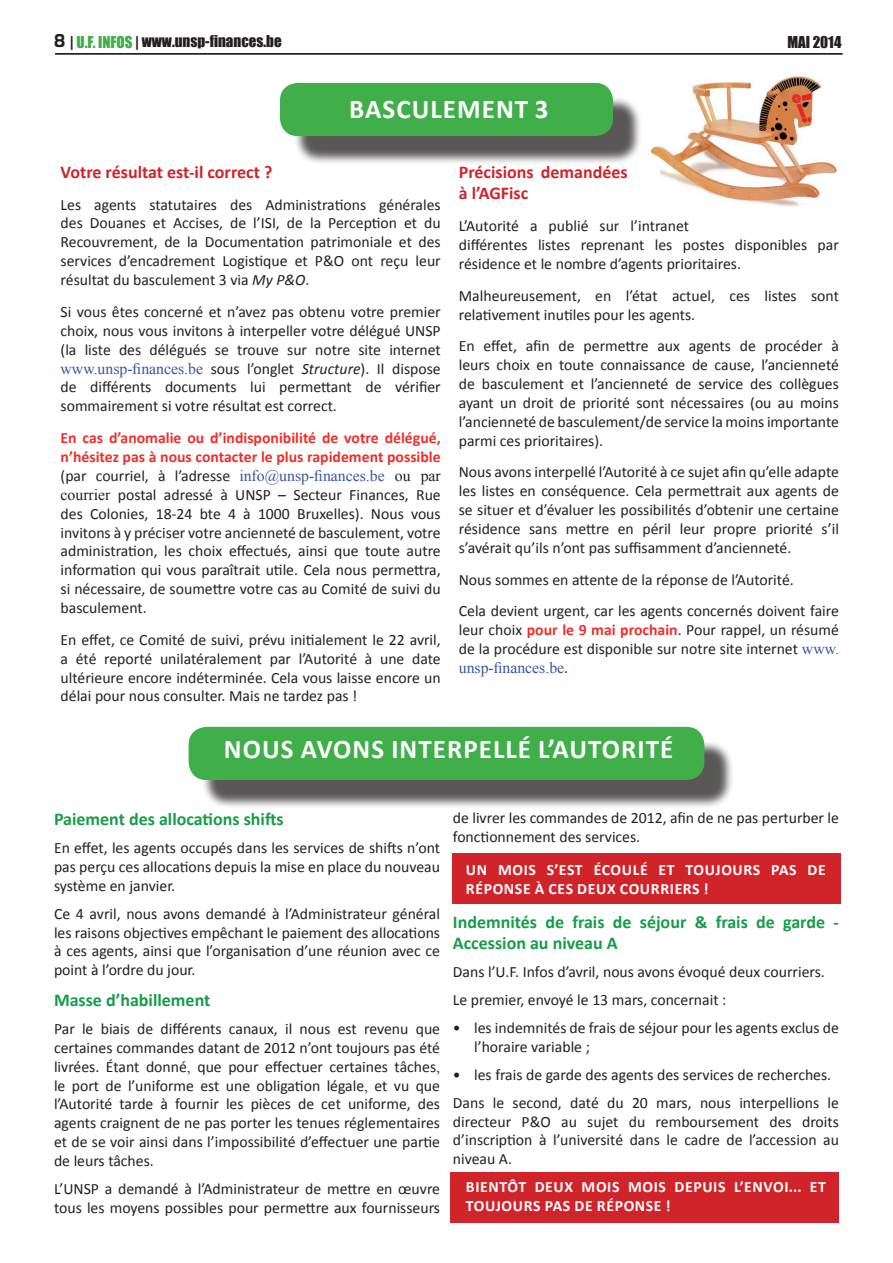
<style>
.page{position:relative;width:893px;height:1263px;background:#fff}
.page>*{position:absolute;margin:0;border:0;box-sizing:border-box;transform-origin:0 0}
.t1{font:700 27px "Calibri";letter-spacing:.04em;color:#fff}
.t2{font:700 18px/21.6px "Calibri";color:#169d48}
.t3{font:700 18px/21.6px "Calibri";color:#d1232a}
.t4{font:15.75px/18.9px "Calibri";color:#231f20;text-align:justify}
.t5{font:700 15.75px/18.9px "Calibri";letter-spacing:.04em;color:#fff}
.t6{font:15.75px "Times New Roman";color:#3853a3}
.t7{font:15px "Impact";color:#231f20}
.s1{font-family:"Prototype";font-size:18px}
.s2{color:#40ae49}
.s3{font-style:italic}
.s4{font-family:"Times New Roman";color:#3853a3}
.s5{font-weight:700;color:#ee2f2a}
.s6{font-family:"Times New Roman"}
.s7{font-family:"Calibri";color:#231f20}
</style>
<div class="page">
<img style="left:649px;top:76px;width:189px;height:131px">
<div style="left:293px;top:95px;width:349px;height:70px;background:#231f20;opacity:.75"></div>
<div style="left:280px;top:83px;width:333px;height:53px;background:#40ae49;border-radius:18px"></div>
<div style="left:201px;top:739px;width:533px;height:70px;background:#231f20;opacity:.75"></div>
<div style="left:189px;top:727px;width:515px;height:53px;background:#40ae49;border-radius:18px"></div>
<div style="left:452px;top:853px;width:388px;height:51px;background:#d1232a"></div>
<div style="left:451px;top:1172px;width:388px;height:51px;background:#d1232a"></div>
<hr style="left:55px;top:53px;width:788px;height:2px;background:#050000">
<p class="t7" style="left:54px;top:29px;width:229px"><span class="s1">8</span> | <span class="s2">U.F. INFOS</span> | www.unsp-finances.be</p>
<p class="t7" style="left:787px;top:30px;width:56px">MAI 2014</p>
<h1 class="t1" style="left:349px;top:92px;width:201px">Basculement 3</h1>
<p class="t3" style="left:61px;top:161px;width:213px">Votre résultat est-il correct ?</p>
<p class="t4" style="left:61px;top:195px;width:382px">Les agents statutaires des Administrations générales des Douanes et Accises, de l’ISI, de la Perception et du Recouvrement, de la Documentation patrimoniale et des services d’encadrement Logistique et P&amp;O ont reçu leur résultat du basculement 3 via <span class="s3">My P&amp;O</span>.</p>
<p class="t4" style="left:61px;top:302px;width:382px">Si vous êtes concerné et n’avez pas obtenu votre premier choix, nous vous invitons à interpeller votre délégué UNSP (la liste des délégués se trouve sur notre site internet <span class="s4">www.unsp-finances.be</span> sous l’onglet <span class="s3">Structure</span>). Il dispose de différents documents lui permettant de vérifier sommairement si votre résultat est correct.</p>
<p class="t4" style="left:61px;top:428px;width:382px"><span class="s5">En cas d’anomalie ou d’indisponibilité de votre délégué, n’hésitez pas à nous contacter le plus rapidement possible </span>(par courriel, à l’adresse <span class="s4">info@unsp-finances.be</span> <span class="s6">ou par courrier</span> postal adressé à UNSP – Secteur Finances, Rue des Colonies, 18-24 bte 4 à 1000 Bruxelles). Nous vous invitons à y préciser votre ancienneté de basculement, votre administration, les choix effectués, ainsi que toute autre information qui vous paraîtrait utile. Cela nous permettra, si nécessaire, de soumettre votre cas au Comité de suivi du basculement.</p>
<p class="t4" style="left:61px;top:630px;width:382px">En effet, ce Comité de suivi, prévu initialement le 22 avril, a été reporté unilatéralement par l’Autorité à une date ultérieure encore indéterminée. Cela vous laisse encore un délai pour nous consulter. Mais ne tardez pas !</p>
<p class="t3" style="left:459px;top:161px;width:170px">Précisions demandées à l’AGFisc</p>
<p class="t4" style="left:459px;top:216px;width:382px;text-align:left">L’Autorité a publié sur l’intranet<br>différentes listes reprenant les postes disponibles par résidence et le nombre d’agents prioritaires.</p>
<p class="t4" style="left:459px;top:286px;width:382px">Malheureusement, en l’état actuel, ces listes sont relativement inutiles pour les agents.</p>
<p class="t4" style="left:459px;top:337px;width:382px">En effet, afin de permettre aux agents de procéder à leurs choix en toute connaissance de cause, l’ancienneté de basculement et l’ancienneté de service des collègues ayant un droit de priorité sont nécessaires (ou au moins l’ancienneté de basculement/de service la moins importante parmi ces prioritaires).</p>
<p class="t4" style="left:459px;top:463px;width:382px">Nous avons interpellé l’Autorité à ce sujet afin qu’elle adapte les listes en conséquence. Cela permettrait aux agents de se situer et d’évaluer les possibilités d’obtenir une certaine résidence sans mettre en péril leur propre priorité s’il s’avérait qu’ils n’ont pas suffisamment d’ancienneté.</p>
<p class="t4" style="left:459px;top:564px;width:382px;line-height:31.7px">Nous sommes en attente de la réponse de l’Autorité.<br>Cela devient urgent, car les agents concernés doivent faire</p>
<p class="t4" style="left:459px;top:620px;width:382px">leur choix <span class="s5">pour le 9 mai prochain</span>. Pour rappel, un résumé de la procédure est disponible sur notre site internet <span class="s4">www.</span></p>
<p class="t6" style="left:459px;top:657px;width:111px">unsp-finances.be<span class="s7">.</span></p>
<h1 class="t1" style="left:224px;top:732px;width:451px">nous avons interpellé l’autorité</h1>
<p class="t2" style="left:54px;top:808px;width:231px">Paiement des allocations shifts</p>
<p class="t4" style="left:54px;top:838px;width:388px">En effet, les agents occupés dans les services de shifts n’ont pas perçu ces allocations depuis la mise en place du nouveau système en janvier.</p>
<p class="t4" style="left:54px;top:904px;width:388px">Ce 4 avril, nous avons demandé à l’Administrateur général les raisons objectives empêchant le paiement des allocations à ces agents, ainsi que l’organisation d’une réunion avec ce point à l’ordre du jour.</p>
<p class="t2" style="left:54px;top:989px;width:158px">Masse d’habillement</p>
<p class="t4" style="left:54px;top:1019px;width:388px">Par le biais de différents canaux, il nous est revenu que certaines commandes datant de 2012 n’ont toujours pas été livrées. Étant donné<span class="s6">,</span> que pour effectuer certaines tâches<span class="s6">, </span>le port de l’uniforme est une obligation légale<span class="s6">,</span> et vu que l’Autorité tarde à fournir les pièces de cet uniforme, des agents craignent de ne pas porter les tenues réglementaires et de se voir ainsi dans l’impossibilité d’effectuer une partie de leurs tâches.</p>
<p class="t4" style="left:54px;top:1179px;width:388px">L’UNSP a demandé à l’Administrateur de mettre en œuvre tous les moyens possibles pour permettre aux fournisseurs</p>
<p class="t4" style="left:453px;top:809px;width:388px">de livrer les commandes de 2012, afin de ne pas perturber le fonctionnement des services.</p>
<p class="t5" style="left:466px;top:860px;width:361px">Un mois s’est écoulé et toujours pas de réponse à ces deux courriers !</p>
<p class="t2" style="left:453px;top:911px;width:388px">Indemnités de frais de séjour &amp; frais de garde -<br>Accession au niveau A</p>
<p class="t4" style="left:453px;top:958px;width:373px;line-height:27.9px">Dans l’U.F. Infos d’avril, nous avons évoqué deux courriers.<br>Le premier, envoyé le 13 mars, concernait :</p>
<p class="t4" style="left:474px;top:1018px;width:366px;text-indent:-21px">• les indemnités de frais de séjour pour les agents exclus de l’horaire variable ;</p>
<p class="t4" style="left:453px;top:1060px;width:388px;line-height:27.9px">• les frais de garde des agents des services de recherches.<br>Dans le second, daté du 20 mars, nous interpellions le</p>
<p class="t4" style="left:453px;top:1112px;width:388px">directeur P&amp;O au sujet du remboursement des droits d’inscription à l’université dans le cadre de l’accession au niveau A.</p>
<p class="t5" style="left:466px;top:1177px;width:361px">Bi entôt deux mois mois depuis l’envoi... et toujours pas de réponse !</p>
</div>
